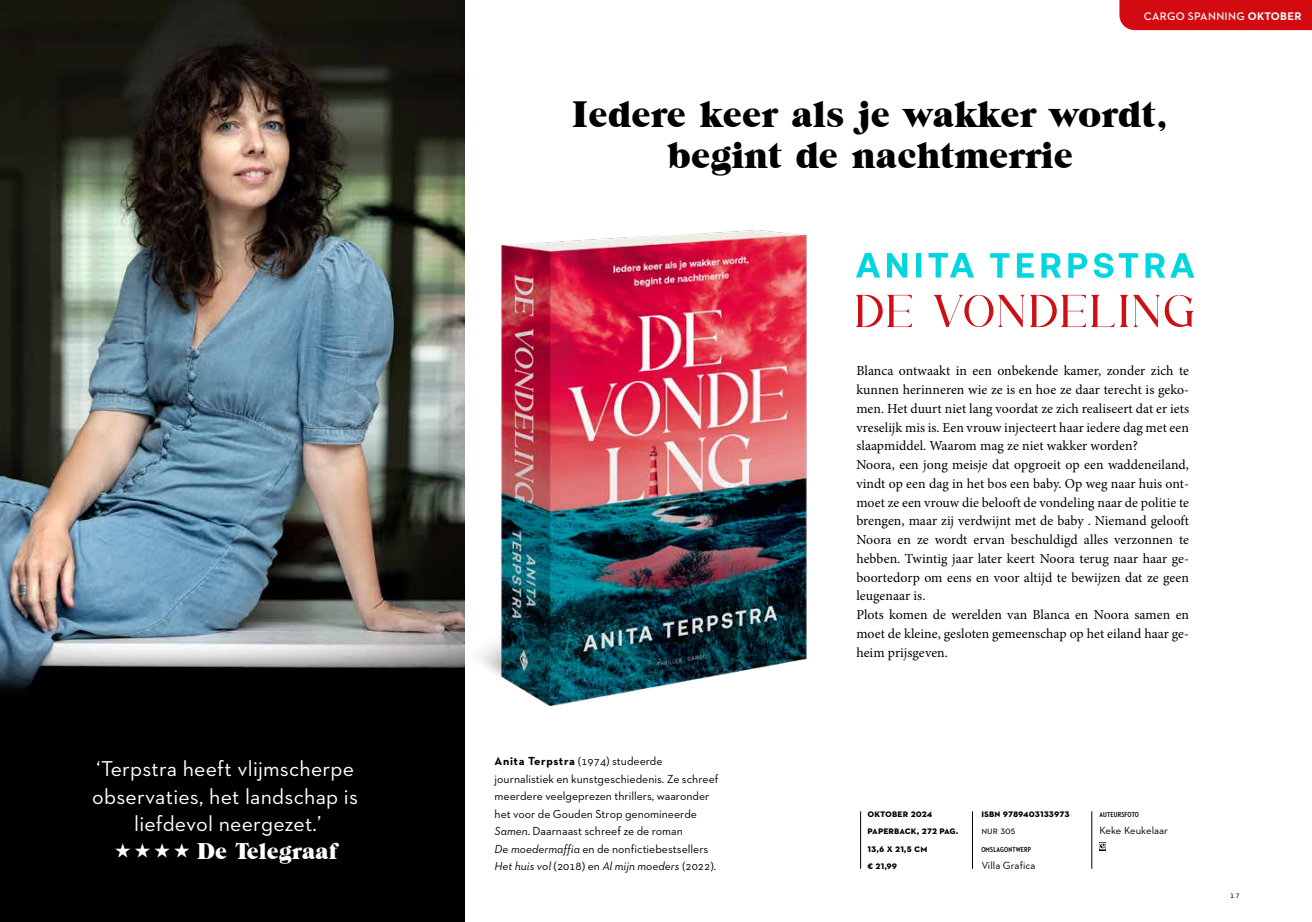
<style>
.page{position:relative;width:1312px;height:922px;background:#fff}
.page>*{position:absolute;margin:0;border:0;box-sizing:border-box;transform-origin:0 0}
.t1{font:37.25px/41.5px "Grouch IT Cby BT";color:#000;text-align:center}
.t2{font:23.12px "Grouch IT Cby BT";color:#fff}
.t3{font:21.88px/27.5px "Neutraface 2 Text";letter-spacing:.01em;color:#fff;text-align:center}
.t4{font:13.75px/18.8px "Minion Pro";letter-spacing:.005em;color:#000}
.t5{font:11.88px/17.5px "Neutraface 2 Text";color:#000}
.t6{font:600 11.25px "Neutraface 2 Text";letter-spacing:.03em;color:#fff}
.t7{font:700 10.62px/17.5px "Neutraface 2 Text";letter-spacing:.005em;color:#000}
.t8{font:10.62px "Neutraface 2 Text";letter-spacing:.005em;color:#000}
.t9{font:8.75px "Neutraface 2 Text";color:#000}
.t10{font:700 7.38px "Neutraface 2 Condensed";letter-spacing:.03em;color:#000}
.s1{font-weight:700}
.s2{font-style:italic}
</style>
<div class="page">
<img style="left:0;top:0;width:464px;height:921px">
<hr style="left:860px;top:811px;width:1px;height:57px;background:#000">
<hr style="left:972px;top:811px;width:1px;height:57px;background:#000">
<hr style="left:1091px;top:811px;width:1px;height:57px;background:#000">
<img style="left:424px;top:228px;width:383px;height:495px">
<svg style="left:1099px;top:842px;width:6px;height:8px"></svg>
<svg style="left:990px;top:253px;width:204px;height:25px"></svg>
<svg style="left:856px;top:253px;width:117px;height:24px"></svg>
<svg style="left:933px;top:295px;width:260px;height:32px"></svg>
<svg style="left:856px;top:295px;width:55px;height:32px"></svg>
<div style="left:1119px;top:0;width:192px;height:30px;background:#d40a11"></div>
<svg style="left:115px;top:842px;width:74px;height:15px"></svg>
<h3 class="t3" style="left:92px;top:754px;width:267px">‘Terpstra heeft vlijmscherpe observaties, het landschap is liefdevol neergezet.’</h3>
<h2 class="t2" style="left:197px;top:836px;width:141px">De Telegraaf</h2>
<p class="t6" style="left:1143px;top:9px;width:159px">CARGO SPANNING <span class="s1">OKTOBER</span></p>
<h1 class="t1" style="left:572px;top:92px;width:598px">Iedere keer als je wakker wordt, begint de nachtmerrie</h1>
<p class="t5" style="left:494px;top:752px;width:225px"><span class="s1">Anita Terpstra</span> (1974) studeerde journalistiek en kunstgeschiedenis. Ze schreef meerdere veelgeprezen thrillers, waaronder het voor de Gouden Strop genomineerde <span class="s2">Samen</span>. Daarnaast schreef ze de roman<br><span class="s2">De moedermaffia</span> en de nonfictiebestsellers <span class="s2">Het huis vol</span> (2018) en <span class="s2">Al mijn moeders</span> (2022).</p>
<p class="t4" style="left:856px;top:361px;width:334px">Blanca ontwaakt in een onbekende kamer, zonder zich te kunnen herinneren wie ze is en hoe ze daar terecht is geko&shy;men. Het duurt niet lang voordat ze zich realiseert dat er iets vreselijk mis is. Een vrouw injecteert haar iedere dag met een slaapmiddel. Waarom mag ze niet wakker worden?<br>Noora, een jong meisje dat opgroeit op een waddeneiland, vindt op een dag in het bos een baby. Op weg naar huis ont&shy;moet ze een vrouw die belooft de vondeling naar de politie te brengen, maar zij verdwijnt met de baby . Niemand gelooft Noora en ze wordt ervan beschuldigd alles verzonnen te hebben. Twintig jaar later keert Noora terug naar haar ge&shy;boortedorp om eens en voor altijd te bewijzen dat ze geen leugenaar is.<br>Plots komen de werelden van Blanca en Noora samen en moet de kleine, gesloten gemeenschap op het eiland haar ge&shy;heim prijsgeven.</p>
<p class="t7" style="left:867px;top:803px;width:93px">Oktober 2024<br>Paperback, 272 pag.<br>13,6 x 21,5 cm<br>€ 21,99</p>
<p class="t7" style="left:981px;top:803px;width:90px">isbn 9789403133973</p>
<p class="t8" style="left:981px;top:823px;width:36px">nur 305</p>
<p class="t10" style="left:981px;top:844px;width:51px">OMSLAGONTWERP</p>
<p class="t8" style="left:981px;top:858px;width:56px">Villa Grafica</p>
<p class="t10" style="left:1099px;top:809px;width:41px">AUTEURSFOTO</p>
<p class="t8" style="left:1099px;top:823px;width:70px">Keke Keukelaar</p>
<p class="t9" style="left:1229px;top:889px;width:11px">17</p>
</div>
